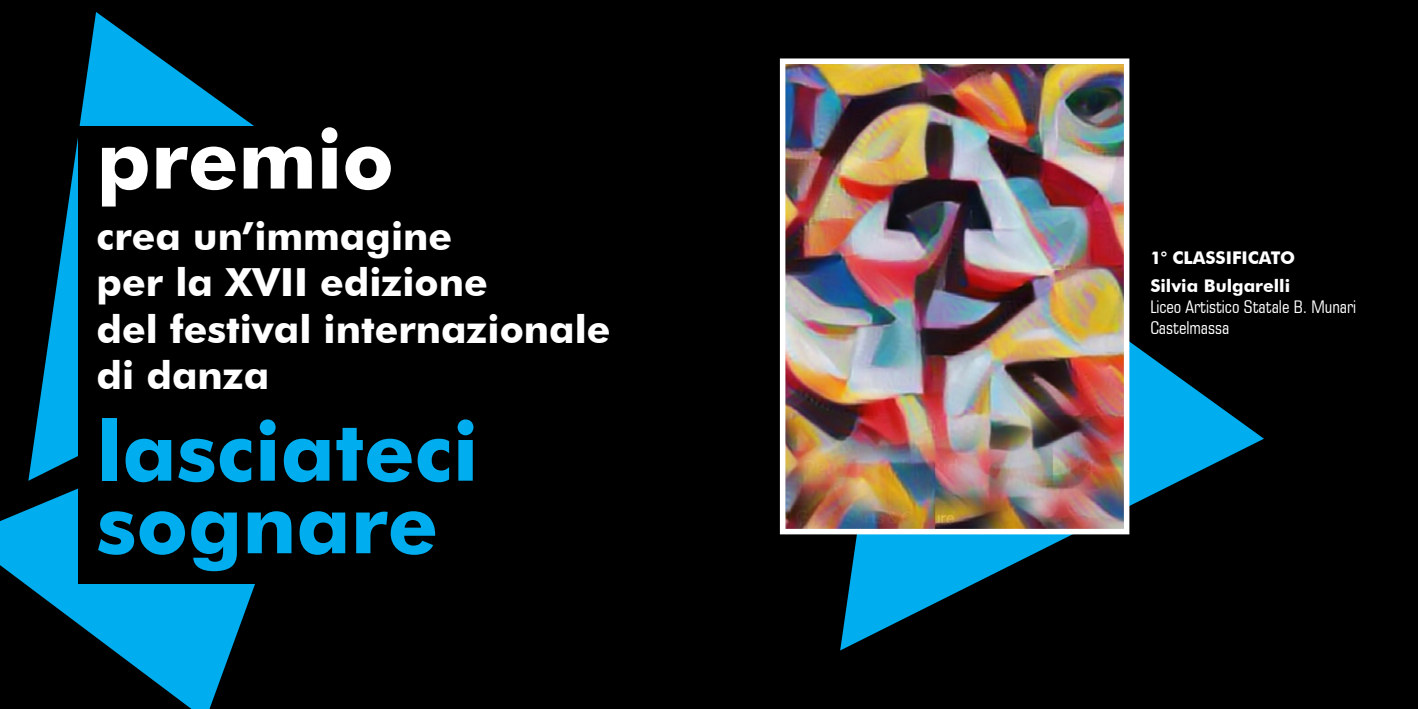
<style>
.page{position:relative;width:1418px;height:709px;background:#fff}
.page>*{position:absolute;margin:0;border:0;box-sizing:border-box;transform-origin:0 0}
.t1{font:700 82.5px/72.5px "Futura BT";color:#00aeef}
.t2{font:700 82.5px "Futura BT";color:#fff}
.t3{font:700 38.75px/46.5px "Futura BT";color:#fff}
.t4{font:condensed 17.5px/21px "Square 721 BT";color:#fff}
.t5{font:700 17.5px/28.1px "Futura BT";color:#fff}
</style>
<div class="page">
<div style="left:0;top:0;width:1417px;height:709px;background:#000"></div>
<svg style="left:840px;top:182px;width:423px;height:468px"></svg>
<img style="left:787px;top:65px;width:335px;height:462px">
<div style="left:780px;top:58px;width:349px;height:476px;border:6px solid #fff"></div>
<svg style="left:42px;top:12px;width:212px;height:372px"></svg>
<svg style="left:0;top:384px;width:255px;height:325px;fill:#00aeef"></svg>
<div style="left:79px;top:126px;width:551px;height:457px;background:#000"></div>
<h1 class="t2" style="left:97px;top:109px;width:299px">premio</h1>
<p class="t3" style="left:97px;top:212px;width:515px">crea un’immagine<br>per la XVII edizione<br>del festival internazionale di danza</p>
<h1 class="t1" style="left:97px;top:414px;width:383px">lasciateci sognare</h1>
<p class="t5" style="left:1150px;top:243px;width:146px">1° CLASSIFICATO<br>Silvia Bulgarelli</p>
<p class="t4" style="left:1150px;top:296px;width:207px">Liceo Artistico Statale B. Munari<br>Castelmassa</p>
</div>
